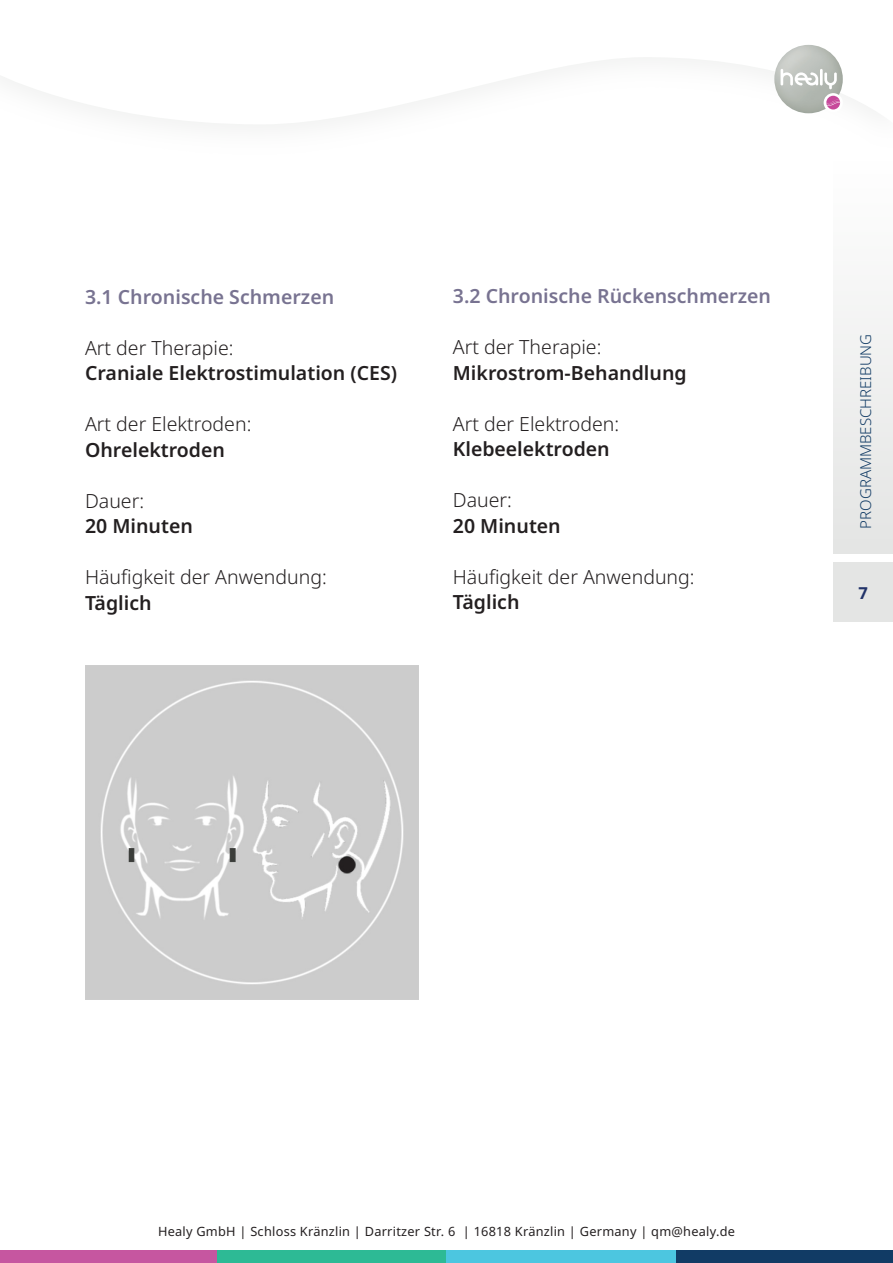
<style>
.page{position:relative;width:893px;height:1263px;background:#fff}
.page>*{position:absolute;margin:0;border:0;box-sizing:border-box;transform-origin:0 0}
.B_Ü1{font:300 19.5px/25.5px "Noto Sans";color:#231f20}
.B_Ü2{font:600 19.5px/25.5px "Noto Sans";color:#231f20}
.B_Ü2-2{font:300 19.5px/25.5px "Noto Sans";color:#231f20}
.B_Ü1-2{font:600 19.5px/25.5px "Noto Sans";color:#231f20}
.B_Ü1-3{font:600 19.5px "Noto Sans";color:#787391}
.B_Ü2-3{font:600 19.5px "Noto Sans";color:#787391}
.t1{font:700 16.5px "Noto Sans";color:#213369}
.B_Ü1-4{font:300 15px "Noto Sans";color:#113b65}
.t2{font:12.75px "Noto Sans";letter-spacing:.02em;color:#231f20}
.s1{font-weight:300}
.s2{font-weight:600}
</style>
<div class="page">
<div style="left:833px;top:161px;width:60px;height:392px;background:linear-gradient(to right,#f1f1f1,#f1f1f1)"></div>
<div style="left:833px;top:562px;width:60px;height:59px;background:#e4e5e4"></div>
<svg style="left:4px;top:45px;width:858px;height:79px"></svg>
<img style="left:774px;top:45px;width:69px;height:68px;border-radius:34px">
<svg style="left:824px;top:93px;width:19px;height:19px"></svg>
<div style="left:826px;top:96px;width:14px;height:13px;background:#c7499b;border-radius:50%"></div>
<svg style="left:826px;top:99px;width:14px;height:7px"></svg>
<hr style="left:820px;top:69px;width:3px;height:17px;background:#fff">
<svg style="left:824px;top:72px;width:13px;height:17px"></svg>
<svg style="left:781px;top:69px;width:37px;height:16px"></svg>
<div style="left:217px;top:1250px;width:229px;height:13px;background:#2dba95"></div>
<div style="left:446px;top:1250px;width:230px;height:13px;background:#4cc6e0"></div>
<div style="left:676px;top:1250px;width:217px;height:13px;background:#113b65"></div>
<div style="left:0;top:1250px;width:217px;height:13px;background:#c656a0"></div>
<img style="left:85px;top:665px;width:334px;height:334px">
<p class="B_Ü2-3" style="left:85px;top:283px;width:251px">3.1 Chronische Schmerzen</p>
<p class="B_Ü2" style="left:85px;top:335px;width:314px"><span class="s1">Art der Therapie:<br></span>Craniale Elektrostimulation (CES)</p>
<p class="B_Ü2-2" style="left:85px;top:412px;width:168px">Art der Elektroden:<br><span class="s2">Ohrelektroden</span></p>
<p class="B_Ü2" style="left:85px;top:488px;width:109px"><span class="s1">Dauer:<br></span>20 Minuten</p>
<p class="B_Ü2-2" style="left:85px;top:565px;width:243px">Häufigkeit der Anwendung:<br><span class="s2">Täglich</span></p>
<p class="B_Ü1-3" style="left:453px;top:282px;width:320px">3.2 Chronische Rückenschmerzen</p>
<p class="B_Ü1-2" style="left:453px;top:335px;width:235px"><span class="s1">Art der Therapie:<br></span>Mikrostrom-Behandlung</p>
<p class="B_Ü1" style="left:453px;top:411px;width:168px">Art der Elektroden:<br><span class="s2">Klebeelektroden</span></p>
<p class="B_Ü1-2" style="left:453px;top:488px;width:109px"><span class="s1">Dauer:<br></span>20 Minuten</p>
<p class="B_Ü1" style="left:453px;top:564px;width:243px">Häufigkeit der Anwendung:<br><span class="s2">Täglich</span></p>
<p class="B_Ü1-4" style="left:855px;top:529px;width:196px;rotate:-90deg">PROGRAMMBESCHREIBUNG</p>
<p class="t1" style="left:858px;top:581px;width:11px">7</p>
<p class="t2" style="left:158px;top:1222px;width:578px">Healy GmbH | Schloss Kränzlin | Darritzer Str. 6 | 16818 Kränzlin | Germany | qm@healy.de</p>
</div>
